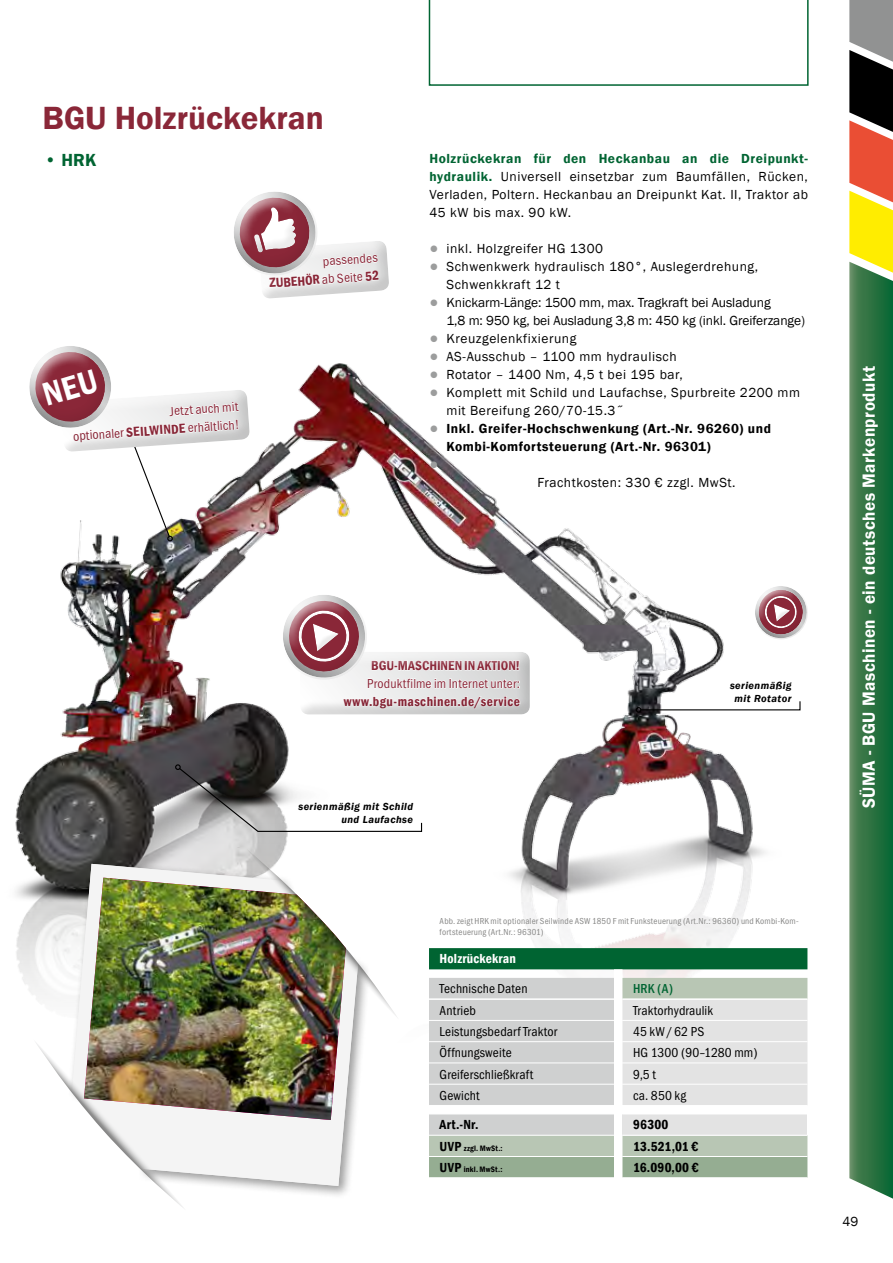
<style>
.page{position:relative;width:893px;height:1263px;background:#fff}
.page>*{position:absolute;margin:0;border:0;box-sizing:border-box;transform-origin:0 0}
.t1{font:600 33px "Franklin Gothic";color:#8a2738}
.t2{font:600 18px "Franklin Gothic";letter-spacing:.03em;color:#fff;scale:.95 1}
.t3{font:600 18px "Franklin Gothic";color:#006432}
.t4{font:15px "Franklin Gothic";color:#9c9d9d}
.t5{font:13.5px/18px "Franklin Gothic";letter-spacing:.04em;color:#000}
.t6{font:13.5px "Franklin Gothic Cond";letter-spacing:.015em;color:#000}
.t7{font:13.5px/18px "Franklin Gothic";letter-spacing:-.005em;color:#000}
.t8{font:600 13.5px/18px "Franklin Gothic";letter-spacing:.04em;color:#000}
.t9{font:13.5px/18px "Franklin Gothic Cond";letter-spacing:.01em;color:#8a2738;text-align:right}
.t10{font:600 condensed 13.5px "Franklin Gothic";letter-spacing:.03em;color:#8a2738}
.t11{font:600 condensed 13.5px "Franklin Gothic";letter-spacing:.015em;color:#000}
.t12{font:600 condensed 13.5px "Franklin Gothic";letter-spacing:-.005em;color:#8a2738}
.t13{font:600 condensed 13.5px "Franklin Gothic";letter-spacing:.01em;color:#fff}
.t14{font:700 13.5px "Franklin Gothic Cond";color:#006432}
.t15{font:italic 600 10.5px/12.6px "Franklin Gothic";letter-spacing:.04em;color:#000;text-align:center}
.t16{font:9px/10.8px "Franklin Gothic Cond";letter-spacing:.02em;color:#878786}
.t17{font:600 condensed 8.1px "Franklin Gothic";letter-spacing:.03em;color:#000}
.s1{font-family:"Franklin Gothic Cond";font-weight:400;font-stretch:normal}
.s2{font-family:"Franklin Gothic";font-weight:600;font-stretch:condensed}
.s3{font-weight:600;color:#006432}
.s4{font-size:15px;color:#9c9d9d}
.s5{font-weight:400;font-size:15px;color:#9c9d9d}
.s6{font-size:13.5px}
</style>
<div class="page">
<img style="left:15px;top:363px;width:751px;height:636px">
<svg style="left:429px;top:0;width:380px;height:86px"></svg>
<svg style="left:849px;top:0;width:44px;height:1199px;background:#4e7a48"></svg>
<div style="left:68px;top:859px;width:303px;height:340px;background:#000;opacity:.4"></div>
<svg style="left:72px;top:864px;width:286px;height:322px;fill:#f4f4f4"></svg>
<img style="left:84px;top:878px;width:262px;height:242px">
<img style="left:246px;top:849px;width:153px;height:171px">
<svg style="left:36px;top:1039px;width:150px;height:168px"></svg>
<svg style="left:234px;top:192px;width:155px;height:107px"></svg>
<div style="left:429px;top:948px;width:378px;height:21px;background:#006432"></div>
<svg style="left:429px;top:969px;width:378px;height:9px"></svg>
<div style="left:429px;top:1136px;width:378px;height:20px;background:#b8c6b4"></div>
<svg style="left:429px;top:978px;width:378px;height:157px;background:#d9dbda"></svg>
<svg style="left:429px;top:1156px;width:378px;height:22px;background:#9eb39b"></svg>
<hr style="left:622px;top:1177px;width:185px;height:1px;background:#fff">
<hr style="left:429px;top:998px;width:185px;height:2px;background:#fff">
<hr style="left:622px;top:998px;width:185px;height:2px;background:#fff">
<svg style="left:636px;top:700px;width:165px;height:13px"></svg>
<svg style="left:175px;top:764px;width:248px;height:68px"></svg>
<svg style="left:738px;top:569px;width:70px;height:75px"></svg>
<div style="left:291px;top:647px;width:252px;height:68px;background:#000;opacity:.14"></div>
<svg style="left:256px;top:570px;width:264px;height:119px"></svg>
<svg style="left:15px;top:346px;width:249px;height:195px"></svg>
<h1 class="t1" style="left:43px;top:98px;width:283px">BGU Holzrückekran</h1>
<h2 class="t3" style="left:45px;top:149px;width:53px">• HRK</h2>
<p class="t9" style="left:322px;top:252px;width:56px;rotate:-4deg">passendes</p>
<p class="t10" style="left:269px;top:274px;width:111px;rotate:-4deg">ZUBEHÖR <span class="s1">ab Seite</span> 52</p>
<p class="t9" style="left:71px;top:409px;width:168px;rotate:-4deg">Jetzt auch mit<br>optionaler <span class="s2">SEILWINDE</span> erhältlich!</p>
<p class="t5" style="left:429px;top:149px;width:380px;text-align:justify"><span class="s3">Holzrückekran für den Heckanbau an die Dreipunkt&shy;hydraulik.</span> Universell einsetzbar zum Baumfällen, Rücken, Verladen, Poltern. Heckanbau an Dreipunkt Kat. II, Traktor ab 45 kW bis max. 90 kW.</p>
<p class="t5" style="left:429px;top:239px;width:175px"><span class="s4">●</span> inkl. Holzgreifer HG 1300</p>
<p class="t5" style="left:446px;top:257px;width:313px;text-indent:-17px"><span class="s4">●</span> Schwenkwerk hydraulisch 180°, Auslegerdrehung,<br>Schwenkkraft 12 t</p>
<p class="t7" style="left:446px;top:293px;width:360px;text-indent:-17px"><span class="s4">●</span> Knickarm-Länge: 1500 mm, max. Tragkraft bei Ausladung<br>1,8 m: 950 kg, bei Ausladung 3,8 m: 450 kg (inkl. Greiferzange)</p>
<p class="t5" style="left:429px;top:329px;width:148px"><span class="s4">●</span> Kreuzgelenkfixierung</p>
<p class="t5" style="left:429px;top:347px;width:249px"><span class="s4">●</span> AS-Ausschub – 1100 mm hydraulisch</p>
<p class="t5" style="left:429px;top:365px;width:255px"><span class="s4">●</span> Rotator – 1400 Nm, 4,5 t bei 195 bar,</p>
<p class="t5" style="left:446px;top:383px;width:355px;text-indent:-17px"><span class="s4">●</span> Komplett mit Schild und Laufachse, Spurbreite 2200 mm mit Bereifung 260/70-15.3˝</p>
<p class="t8" style="left:446px;top:419px;width:326px;text-indent:-17px"><span class="s5">●</span> Inkl. Greifer-Hochschwenkung (Art.-Nr. 96260) und<br>Kombi-Komfortsteuerung (Art.-Nr. 96301)</p>
<p class="t4" style="left:429px;top:454px;width:11px">●</p>
<p class="t5" style="left:537px;top:473px;width:200px">Frachtkosten: 330 € zzgl. MwSt.</p>
<p class="t12" style="left:371px;top:656px;width:150px">BGU-MASCHINEN IN AKTION!</p>
<p class="t9" style="left:367px;top:674px;width:155px">Produktfilme im Internet unter:</p>
<p class="t10" style="left:344px;top:692px;width:178px">www.bgu-maschinen.de/service</p>
<p class="t15" style="left:298px;top:800px;width:116px;text-align:right">serienmäßig mit Schild und Laufachse</p>
<p class="t15" style="left:730px;top:679px;width:63px">serienmäßig mit Rotator</p>
<h2 class="t2" style="left:858px;top:808px;width:467px;rotate:-90deg">SÜMA - BGU Maschinen - ein deutsches Markenprodukt</h2>
<p class="t16" style="left:440px;top:916px;width:361px">Abb. zeigt HRK mit optionaler Seilwinde ASW 1850 F mit Funksteuerung (Art.Nr.: 96360) und Kombi-Kom&shy;fortsteuerung (Art.Nr.: 96301)</p>
<p class="t13" style="left:440px;top:950px;width:78px">Holzrückekran</p>
<p class="t6" style="left:440px;top:981px;width:89px">Technische Daten</p>
<p class="t14" style="left:633px;top:981px;width:41px">HRK (A)</p>
<p class="t6" style="left:440px;top:1003px;width:38px">Antrieb</p>
<p class="t6" style="left:633px;top:1003px;width:81px">Traktorhydraulik</p>
<p class="t6" style="left:440px;top:1024px;width:119px">Leistungsbedarf Traktor</p>
<p class="t6" style="left:633px;top:1024px;width:73px">45 kW/62 PS</p>
<p class="t6" style="left:440px;top:1045px;width:74px">Öffnungsweite</p>
<p class="t6" style="left:633px;top:1045px;width:126px">HG 1300 (90–1280 mm)</p>
<p class="t6" style="left:440px;top:1066px;width:95px">Greiferschließkraft</p>
<p class="t6" style="left:633px;top:1066px;width:24px">9,5 t</p>
<p class="t6" style="left:440px;top:1088px;width:42px">Gewicht</p>
<p class="t6" style="left:633px;top:1088px;width:55px">ca. 850 kg</p>
<p class="t11" style="left:440px;top:1116px;width:40px">Art.-Nr.</p>
<p class="t11" style="left:633px;top:1116px;width:37px">96300</p>
<p class="t17" style="left:440px;top:1142px;width:64px"><span class="s6">UVP</span> zzgl. MwSt.:</p>
<p class="t11" style="left:633px;top:1137px;width:67px">13.521,01 €</p>
<p class="t17" style="left:440px;top:1164px;width:64px"><span class="s6">UVP</span> inkl. MwSt.:</p>
<p class="t11" style="left:633px;top:1158px;width:67px">16.090,00 €</p>
<p class="t5" style="left:843px;top:1212px;width:17px">49</p>
</div>
